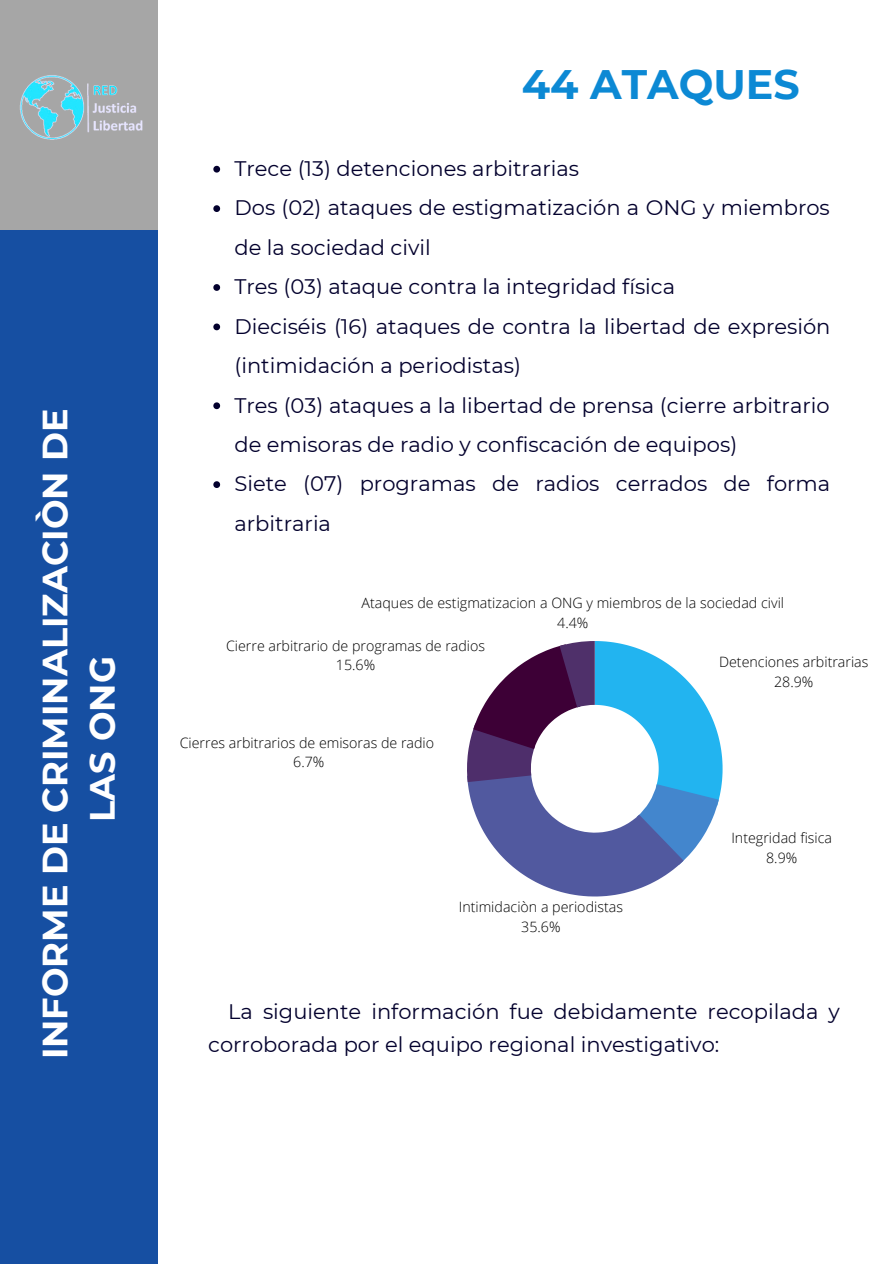
<style>
.page{position:relative;width:894px;height:1264px;background:#fff}
.page>*{position:absolute;margin:0;border:0;box-sizing:border-box;transform-origin:0 0}
.t1{font:700 41.1px "Montserrat";color:#0c89d4}
.t2{font:700 35.1px/47.2px "Montserrat";color:#fff;text-align:center}
.t3{font:21px/39.5px "Montserrat";color:#03002d}
.t4{font:300 14.25px/19.8px "Open Sans";color:#000;text-align:center}
</style>
<div class="page">
<div style="left:0;top:0;width:157px;height:243px;background:#a6a6a6"></div>
<div style="left:0;top:230px;width:157px;height:1033px;background:#164fa2"></div>
<svg style="left:213px;top:166px;width:7px;height:6px"></svg>
<svg style="left:213px;top:205px;width:7px;height:7px"></svg>
<svg style="left:213px;top:284px;width:7px;height:7px"></svg>
<svg style="left:213px;top:323px;width:7px;height:7px"></svg>
<svg style="left:213px;top:402px;width:7px;height:7px"></svg>
<svg style="left:213px;top:481px;width:7px;height:7px"></svg>
<img style="left:20px;top:75px;width:123px;height:65px">
<svg style="left:467px;top:641px;width:255px;height:255px"></svg>
<h2 class="t2" style="left:31px;top:1059px;width:652px;rotate:-90deg">INFORME DE CRIMINALIZACIÒN DE<br>LAS ONG</h2>
<h1 class="t1" style="left:521px;top:60px;width:279px">44 ATAQUES</h1>
<p class="t3" style="left:234px;top:149px;width:597px">Trece (13) detenciones arbitrarias<br>Dos (02) ataques de estigmatización a ONG y miembros de la sociedad civil<br>Tres (03) ataque contra la integridad física<br>Dieciséis (16) ataques de contra la libertad de expresión (intimidación a periodistas)<br>Tres (03) ataques a la libertad de prensa (cierre arbitrario de emisoras de radio y confiscación de equipos)<br>Siete (07) programas de radios cerrados de forma arbitraria</p>
<p class="t4" style="left:361px;top:592px;width:424px">Ataques de estigmatizacion a ONG y miembros de la sociedad civil<br>4.4%</p>
<p class="t4" style="left:226px;top:635px;width:260px">Cierre arbitrario de programas de radios<br>15.6%</p>
<p class="t4" style="left:180px;top:732px;width:256px">Cierres arbitrarios de emisoras de radio<br>6.7%</p>
<p class="t4" style="left:458px;top:896px;width:166px">Intimidaciòn a periodistas<br>35.6%</p>
<p class="t4" style="left:719px;top:651px;width:151px">Detenciones arbitrarias<br>28.9%</p>
<p class="t4" style="left:731px;top:827px;width:102px">Integridad fisica<br>8.9%</p>
<p class="t3" style="left:208px;top:995px;width:633px;line-height:32.7px;text-indent:20px">La siguiente información fue debidamente recopilada y corroborada por el equipo regional investigativo:</p>
</div>
